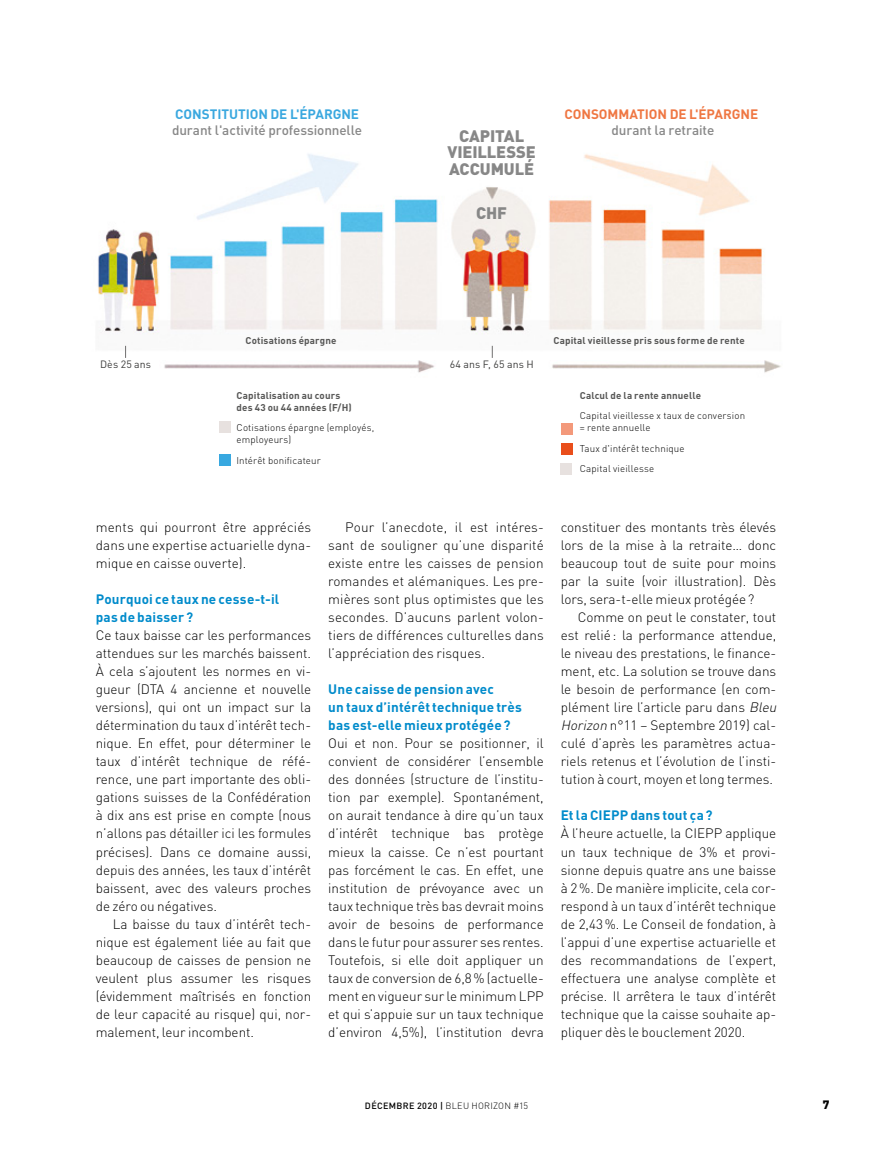
<style>
.page{position:relative;width:872px;height:1149px;background:#fff}
.page>*{position:absolute;margin:0;border:0;box-sizing:border-box;transform-origin:0 0}
.TXT_legende_graph{font:900 16.5px "DIN";letter-spacing:-.005em;color:#878787}
.TXT_courant_sans_ret{font:300 13.5px/18px "DIN";color:#000;text-align:justify}
.TXT_courant{font:300 13.5px/18px "DIN";color:#000;text-align:justify}
.SOUS-TITRE_Bleu_DIN{font:700 13.5px/18px "DIN";letter-spacing:.015em;color:#008bcb}
.TXT_legende_graph-2{font:500 13.5px/16.5px "DIN";letter-spacing:-.01em;color:#878787}
.TXT_legende_graph-3{font:700 13.5px/16.5px "DIN";letter-spacing:-.01em;color:#ef7743;text-align:center}
.t1{font:900 12px "DIN";color:#000}
.TXT_legende_graph-4{font:10.5px "DIN";letter-spacing:.015em;color:#3c3c3b}
.TXT_legende_graph-5{font:300 9.75px/12px "DIN";letter-spacing:.015em;color:#000}
.TXT_legende_graph-6{font:700 9.75px/12px "DIN";letter-spacing:.015em;color:#575756}
.t2{font:300 9px "DIN";letter-spacing:.03em;color:#000}
.s1{font-weight:700;color:#3ba8df}
.s2{font-weight:500;color:#878787}
.s3{font-style:italic}
.s4{font-weight:500}
</style>
<div class="page">
<img style="left:98px;top:154px;width:683px;height:219px">
<svg style="left:492px;top:346px;width:1px;height:12px"></svg>
<div style="left:219px;top:421px;width:12px;height:12px;background:#e7e1df"></div>
<div style="left:219px;top:453px;width:12px;height:12px;background:#38a8e0"></div>
<div style="left:561px;top:443px;width:11px;height:11px;background:#e94e1b"></div>
<div style="left:561px;top:423px;width:11px;height:12px;background:#f3997b"></div>
<div style="left:561px;top:463px;width:11px;height:11px;background:#e7e1df"></div>
<svg style="left:125px;top:346px;width:1px;height:12px"></svg>
<p class="TXT_legende_graph-2" style="left:172px;top:105px;width:192px"><span class="s1">CONSTITUTION DE L'ÉPARGNE </span>durant l'activité professionnelle</p>
<p class="TXT_legende_graph-3" style="left:564px;top:105px;width:195px">CONSOMMATION DE L'ÉPARGNE <span class="s2">durant la retraite</span></p>
<p class="TXT_legende_graph" style="left:459px;top:125px;width:67px">CAPITAL</p>
<p class="TXT_legende_graph" style="left:447px;top:141px;width:90px">VIEILLESSE</p>
<p class="TXT_legende_graph" style="left:449px;top:158px;width:86px">ACCUMULÉ</p>
<p class="TXT_legende_graph" style="left:476px;top:202px;width:32px">CHF</p>
<p class="TXT_legende_graph-4" style="left:100px;top:358px;width:53px">Dès 25 ans</p>
<p class="TXT_legende_graph-6" style="left:245px;top:334px;width:93px">Cotisations épargne</p>
<p class="TXT_legende_graph-6" style="left:553px;top:334px;width:193px">Capital vieillesse pris sous forme de rente</p>
<p class="TXT_legende_graph-6" style="left:236px;top:388px;width:117px">Capitalisation au cours des 43 ou 44 années (F/H)</p>
<p class="TXT_legende_graph-5" style="left:236px;top:421px;width:139px">Cotisations épargne (employés, employeurs)</p>
<p class="TXT_legende_graph-5" style="left:236px;top:454px;width:86px">Intérêt bonificateur</p>
<p class="TXT_legende_graph-4" style="left:449px;top:358px;width:85px">64 ans F, 65 ans H</p>
<p class="TXT_legende_graph-6" style="left:579px;top:388px;width:123px">Calcul de la rente annuelle</p>
<p class="TXT_legende_graph-5" style="left:579px;top:409px;width:167px">Capital vieillesse x taux de conversion = rente annuelle</p>
<p class="TXT_legende_graph-5" style="left:579px;top:442px;width:106px">Taux d'intérêt technique</p>
<p class="TXT_legende_graph-5" style="left:579px;top:462px;width:76px">Capital vieillesse</p>
<p class="TXT_courant_sans_ret" style="left:96px;top:518px;width:217px">ments qui pourront être appréciés dans une expertise actuarielle dyna&shy;mique en caisse ouverte).</p>
<p class="SOUS-TITRE_Bleu_DIN" style="left:96px;top:589px;width:185px">Pourquoi ce taux ne cesse-t-il pas de baisser?</p>
<p class="TXT_courant_sans_ret" style="left:96px;top:626px;width:217px">Ce taux baisse car les performances attendues sur les marchés baissent.<br>À cela s’ajoutent les normes en vi&shy;gueur (DTA 4 ancienne et nouvelle versions), qui ont un impact sur la détermination du taux d’intérêt tech&shy;nique. En effet, pour déterminer le taux d’intérêt technique de réfé&shy;rence, une part importante des obli&shy;gations suisses de la Confédération à dix ans est prise en compte (nous n’allons pas détailler ici les formules précises). Dans ce domaine aussi, depuis des années, les taux d’intérêt baissent, avec des valeurs proches de zéro ou négatives.</p>
<p class="TXT_courant" style="left:96px;top:914px;width:217px;text-indent:17px">La baisse du taux d’intérêt tech&shy;nique est également liée au fait que beaucoup de caisses de pension ne veulent plus assumer les risques (évidemment maîtrisés en fonction de leur capacité au risque) qui, nor&shy;malement, leur incombent.</p>
<p class="TXT_courant" style="left:328px;top:518px;width:217px;text-indent:17px">Pour l’anecdote, il est intéres&shy;sant de souligner qu’une disparité existe entre les caisses de pension romandes et alémaniques. Les pre&shy;mières sont plus optimistes que les secondes. D’aucuns parlent volon&shy;tiers de différences culturelles dans l’appréciation des risques.</p>
<p class="SOUS-TITRE_Bleu_DIN" style="left:328px;top:679px;width:195px">Une caisse de pension avec<br>un taux d’intérêt technique très bas est-elle mieux protégée?</p>
<p class="TXT_courant_sans_ret" style="left:328px;top:734px;width:217px">Oui et non. Pour se positionner, il convient de considérer l’ensemble des données (structure de l’institu&shy;tion par exemple). Spontanément, on aurait tendance à dire qu’un taux d’intérêt technique bas protège mieux la caisse. Ce n’est pourtant pas forcément le cas. En effet, une institution de prévoyance avec un taux technique très bas devrait moins avoir de besoins de performance dans le futur pour assurer ses rentes.<br>Toutefois, si elle doit appliquer un taux de conversion de 6,8% (actuelle&shy;ment en vigueur sur le minimum LPP et qui s’appuie sur un taux technique d’environ 4,5%), l’institution devra</p>
<p class="TXT_courant_sans_ret" style="left:561px;top:518px;width:217px">constituer des montants très élevés lors de la mise à la retraite… donc beaucoup tout de suite pour moins par la suite (voir illustration). Dès lors, sera-t-elle mieux protégée?</p>
<p class="TXT_courant" style="left:561px;top:608px;width:220px;text-align:left;text-indent:17px">Comme on peut le constater, tout est relié: la performance attendue, le niveau des prestations, le finance&shy;ment, etc. La solution se trouve dans le besoin de performance (en com&shy;plément lire l’article paru dans <span class="s3">Bleu Horizon</span> n°11 – Septembre 2019) cal&shy;culé d’après les paramètres actua&shy;riels retenus et l’évolution de l’insti&shy;tution à court, moyen et long termes.</p>
<p class="SOUS-TITRE_Bleu_DIN" style="left:561px;top:805px;width:153px">Et la CIEPP dans tout ça?</p>
<p class="TXT_courant_sans_ret" style="left:561px;top:824px;width:217px">À l’heure actuelle, la CIEPP applique un taux technique de 3% et provi&shy;sionne depuis quatre ans une baisse à 2%. De manière implicite, cela cor&shy;respond à un taux d’intérêt technique de 2,43%. Le Conseil de fondation, à l’appui d’une expertise actuarielle et des recommandations de l’expert, effectuera une analyse complète et précise. Il arrêtera le taux d’intérêt technique que la caisse souhaite ap&shy;pliquer dès le bouclement 2020.</p>
<p class="t2" style="left:365px;top:1099px;width:165px"><span class="s4">DÉCEMBRE 2020 |</span> BLEU HORIZON #15</p>
<p class="t1" style="left:822px;top:1095px;width:8px">7</p>
</div>
